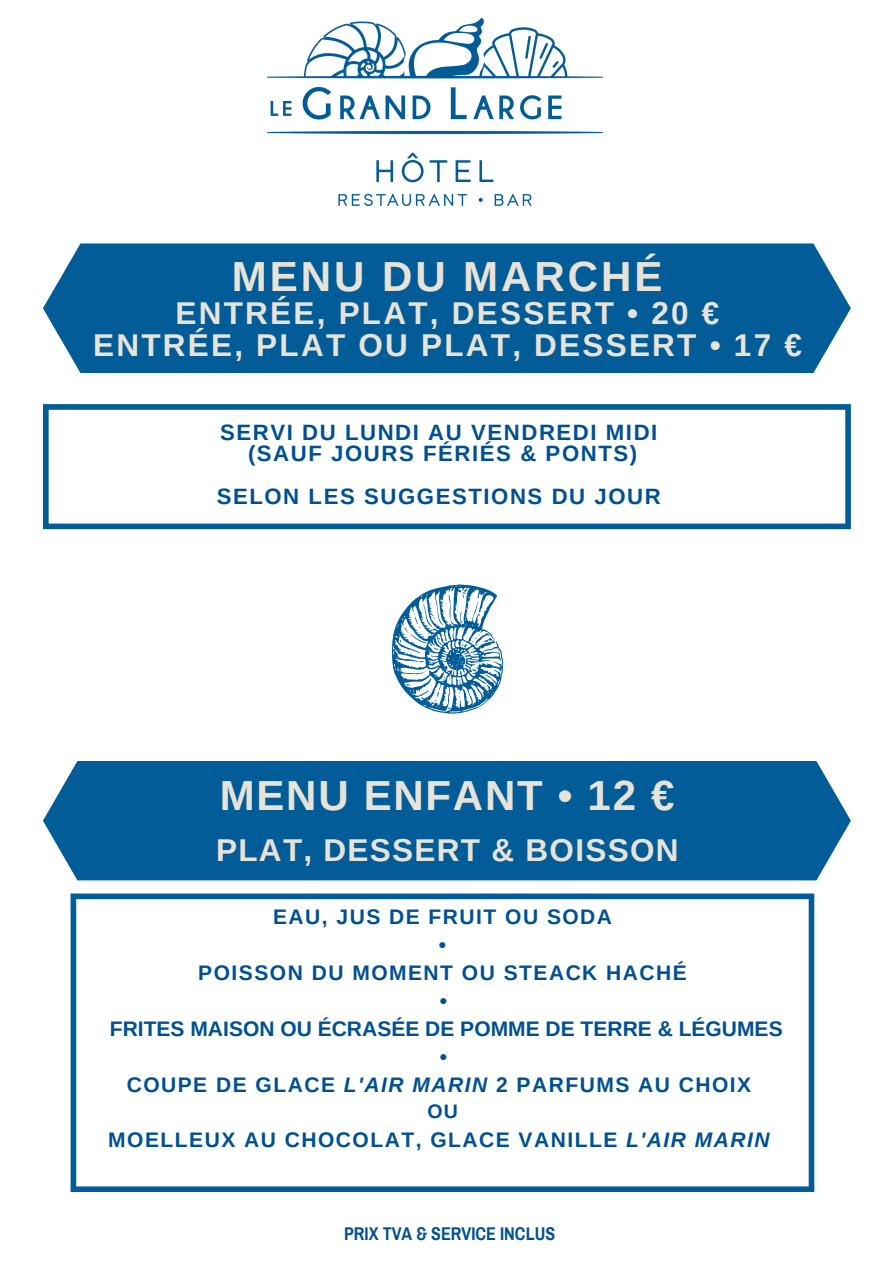
<style>
.page{position:relative;width:894px;height:1264px;background:#fff}
.page>*{position:absolute;margin:0;border:0;box-sizing:border-box;transform-origin:0 0}
.t1{font:700 42px "Arimo";letter-spacing:.055em;color:#e8e3d9}
.t2{font:700 31.5px "Arimo";letter-spacing:.07em;color:#e8e3d9}
.t3{font:700 31.5px "Arimo";letter-spacing:.04em;color:#e8e3d9}
.t4{font:700 22.2px "Arimo";letter-spacing:.07em;color:#005091}
.t5{font:700 21px "Arimo";letter-spacing:.07em;color:#005091}
.t6{font:700 21px "Arimo";color:#005091}
.t7{font:700 19.5px "Arimo";color:#005091}
.t8{font:700 18px "Archivo Narrow";color:#005091}
.s1{font-style:italic}
</style>
<div class="page">
<svg style="left:70px;top:893px;width:744px;height:298px"></svg>
<div style="left:43px;top:761px;width:807px;height:119px;background:#015c97"></div>
<svg style="left:43px;top:404px;width:807px;height:125px"></svg>
<svg style="left:392px;top:584px;width:111px;height:129px"></svg>
<div style="left:43px;top:243px;width:807px;height:130px;background:#015c97"></div>
<img style="left:267px;top:18px;width:335px;height:187px">
<p class="t1" style="left:232px;top:253px;width:432px">MENU DU MARCHÉ</p>
<p class="t2" style="left:175px;top:296px;width:545px">ENTRÉE, PLAT, DESSERT • 20 €</p>
<p class="t2" style="left:93px;top:327px;width:710px">ENTRÉE, PLAT OU PLAT, DESSERT • 17 €</p>
<p class="t4" style="left:220px;top:420px;width:438px">SERVI DU LUNDI AU VENDREDI MIDI</p>
<p class="t4" style="left:248px;top:441px;width:390px">(SAUF JOURS FÉRIÉS &amp; PONTS)</p>
<p class="t4" style="left:217px;top:484px;width:445px">SELON LES SUGGESTIONS DU JOUR</p>
<p class="t1" style="left:220px;top:772px;width:456px">MENU ENFANT • 12 €</p>
<p class="t3" style="left:216px;top:832px;width:464px">PLAT, DESSERT &amp; BOISSON</p>
<p class="t5" style="left:273px;top:904px;width:340px">EAU, JUS DE FRUIT OU SODA</p>
<p class="t5" style="left:439px;top:932px;width:9px">•</p>
<p class="t5" style="left:198px;top:960px;width:490px">POISSON DU MOMENT OU STEACK HACHÉ</p>
<p class="t5" style="left:439px;top:989px;width:9px">•</p>
<p class="t6" style="left:110px;top:1017px;width:674px">FRITES MAISON OU ÉCRASÉE DE POMME DE TERRE &amp; LÉGUMES</p>
<p class="t5" style="left:439px;top:1045px;width:9px">•</p>
<p class="t5" style="left:127px;top:1073px;width:626px">COUPE DE GLACE <span class="s1">L'AIR MARIN</span> 2 PARFUMS AU CHOIX</p>
<p class="t7" style="left:427px;top:1100px;width:32px">OU</p>
<p class="t5" style="left:108px;top:1127px;width:662px">MOELLEUX AU CHOCOLAT, GLACE VANILLE <span class="s1">L'AIR MARIN</span></p>
<p class="t8" style="left:344px;top:1224px;width:212px">PRIX TVA &amp; SERVICE INCLUS</p>
</div>
